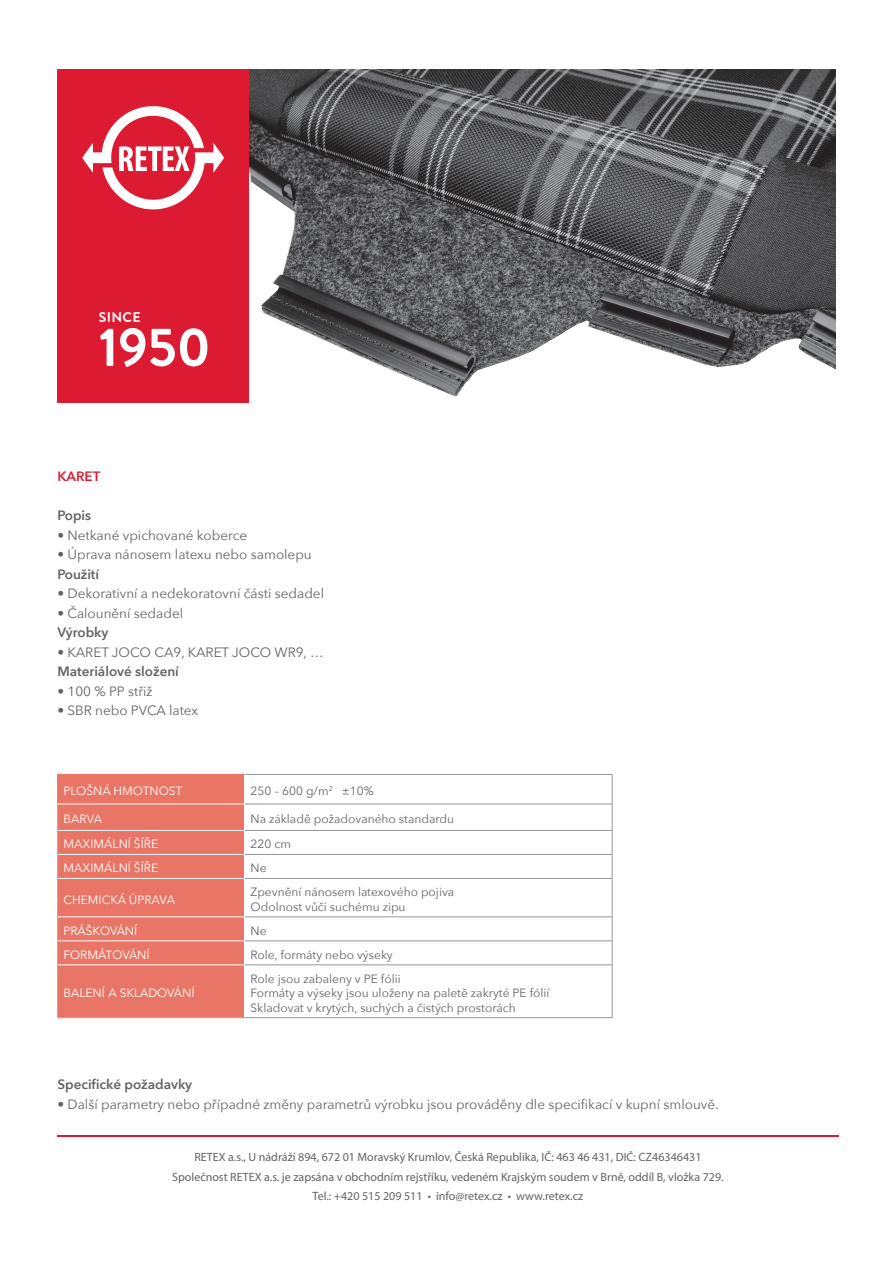
<style>
.page{position:relative;width:893px;height:1263px;background:#fff}
.page>*{position:absolute;margin:0;border:0;box-sizing:border-box;transform-origin:0 0}
.t1{font:700 54.6px "Brandon Grotesque";color:#fff}
.t2{font:700 13.95px "Brandon Grotesque";letter-spacing:.02em;color:#fff}
.t3{font:13.5px "Avenir Next";color:#636366}
.t4{font:600 13.5px "Avenir Next";color:#636366}
.t5{font:600 13.5px "Avenir Next";color:#dc1a32}
.t6{font:12px/14.4px "Avenir Next";color:#636366}
.t7{font:12px/19.5px "Myriad Pro";color:#636366;text-align:center}
.t8{font:12px "Avenir Next";color:#fff}
.t9{font:12px "Avenir";color:#fff}
</style>
<div class="page">
<div style="left:58px;top:775px;width:186px;height:242px;background:#e87565"></div>
<svg style="left:245px;top:805px;width:367px;height:212px"></svg>
<hr style="left:57px;top:774px;width:187px;height:1px;background:#e87565">
<svg style="left:57px;top:775px;width:1px;height:103px"></svg>
<hr style="left:57px;top:878px;width:1px;height:39px;background:#ec9181">
<svg style="left:57px;top:917px;width:1px;height:48px"></svg>
<hr style="left:57px;top:965px;width:1px;height:52px;background:#ec9181">
<hr style="left:57px;top:1017px;width:187px;height:1px;background:#ec9181">
<hr style="left:57px;top:804px;width:188px;height:1px;background:#fff">
<hr style="left:58px;top:830px;width:187px;height:1px;background:#fff">
<hr style="left:58px;top:854px;width:187px;height:1px;background:#fff">
<hr style="left:58px;top:878px;width:187px;height:1px;background:#fff">
<hr style="left:58px;top:916px;width:187px;height:1px;background:#fff">
<hr style="left:58px;top:940px;width:187px;height:1px;background:#fff">
<hr style="left:58px;top:964px;width:187px;height:1px;background:#fff">
<hr style="left:244px;top:774px;width:368px;height:1px;background:#939598">
<hr style="left:245px;top:804px;width:367px;height:1px;background:#939598">
<hr style="left:245px;top:830px;width:367px;height:1px;background:#939598">
<hr style="left:245px;top:854px;width:367px;height:1px;background:#939598">
<svg style="left:612px;top:775px;width:1px;height:103px"></svg>
<hr style="left:245px;top:878px;width:367px;height:1px;background:#939598">
<hr style="left:612px;top:879px;width:1px;height:38px;background:#939598">
<hr style="left:245px;top:916px;width:367px;height:1px;background:#939598">
<hr style="left:245px;top:940px;width:367px;height:1px;background:#939598">
<svg style="left:612px;top:917px;width:1px;height:48px"></svg>
<hr style="left:245px;top:964px;width:367px;height:1px;background:#939598">
<hr style="left:612px;top:965px;width:1px;height:52px;background:#939598">
<hr style="left:244px;top:1017px;width:368px;height:1px;background:#939598">
<img style="left:249px;top:69px;width:587px;height:328px">
<div style="left:57px;top:69px;width:192px;height:334px;background:#dc1a32"></div>
<svg style="left:82px;top:106px;width:142px;height:103px"></svg>
<hr style="left:57px;top:1136px;width:781px;height:1px;background:#dc1a32">
<p class="t2" style="left:99px;top:307px;width:43px">SINCE</p>
<h1 class="t1" style="left:99px;top:309px;width:113px">1950</h1>
<p class="t5" style="left:57px;top:465px;width:45px">KARET</p>
<p class="t4" style="left:57px;top:504px;width:35px">Popis</p>
<p class="t3" style="left:57px;top:524px;width:191px">• Netkané vpichované koberce</p>
<p class="t3" style="left:57px;top:543px;width:256px">• Úprava nánosem latexu nebo samolepu</p>
<p class="t4" style="left:57px;top:562px;width:43px">Použití</p>
<p class="t3" style="left:57px;top:582px;width:268px">• Dekorativní a nedekoratovní části sedadel</p>
<p class="t3" style="left:57px;top:602px;width:127px">• Čalounění sedadel</p>
<p class="t4" style="left:57px;top:621px;width:52px">Výrobky</p>
<p class="t3" style="left:57px;top:640px;width:268px">• KARET JOCO CA9, KARET JOCO WR9, …</p>
<p class="t4" style="left:57px;top:660px;width:123px">Materiálové složení</p>
<p class="t3" style="left:57px;top:679px;width:97px">• 100 % PP střiž</p>
<p class="t3" style="left:57px;top:699px;width:142px">• SBR nebo PVCA latex</p>
<p class="t8" style="left:64px;top:781px;width:120px">PLOŠNÁ HMOTNOST</p>
<p class="t6" style="left:250px;top:783px;width:125px">250 – 600 g/m<sup>2</sup> ±10%</p>
<p class="t8" style="left:64px;top:809px;width:40px">BARVA</p>
<p class="t6" style="left:250px;top:811px;width:205px">Na základě požadovaného standardu</p>
<p class="t8" style="left:64px;top:834px;width:96px">MAXIMÁLNÍ ŠÍŘE</p>
<p class="t6" style="left:250px;top:836px;width:42px">220 cm</p>
<p class="t8" style="left:64px;top:858px;width:96px">MAXIMÁLNÍ ŠÍŘE</p>
<p class="t6" style="left:250px;top:860px;width:18px">Ne</p>
<p class="t8" style="left:64px;top:889px;width:113px">CHEMICKÁ ÚPRAVA</p>
<p class="t6" style="left:250px;top:884px;width:205px">Zpevnění nánosem latexového pojiva<br>Odolnost vůči suchému zipu</p>
<p class="t9" style="left:64px;top:923px;width:75px">PRÁŠKOVÁNÍ</p>
<p class="t6" style="left:250px;top:923px;width:18px">Ne</p>
<p class="t9" style="left:64px;top:947px;width:88px">FORMÁTOVÁNÍ</p>
<p class="t6" style="left:250px;top:947px;width:144px">Role, formáty nebo výseky</p>
<p class="t9" style="left:64px;top:986px;width:133px">BALENÍ A SKLADOVÁNÍ</p>
<p class="t6" style="left:250px;top:971px;width:301px">Role jsou zabaleny v PE fólii<br>Formáty a výseky jsou uloženy na paletě zakryté PE fólií<br>Skladovat v krytých, suchých a čistých prostorách</p>
<p class="t4" style="left:57px;top:1073px;width:136px">Specifické požadavky</p>
<p class="t3" style="left:57px;top:1093px;width:663px">• Další parametry nebo případné změny parametrů výrobku jsou prováděny dle specifikací v kupní smlouvě.</p>
<p class="t7" style="left:172px;top:1147px;width:553px">RETEX a.s., U nádráží 894, 672 01 Moravský Krumlov, Česká Republika, IČ: 463 46 431, DIČ: CZ46346431<br>Společnost RETEX a.s. je zapsána v obchodním rejstříku, vedeném Krajským soudem v Brně, oddíl B, vložka 729.<br>Tel.: +420 515 209 511 • info@retex.cz • www.retex.cz</p>
</div>
